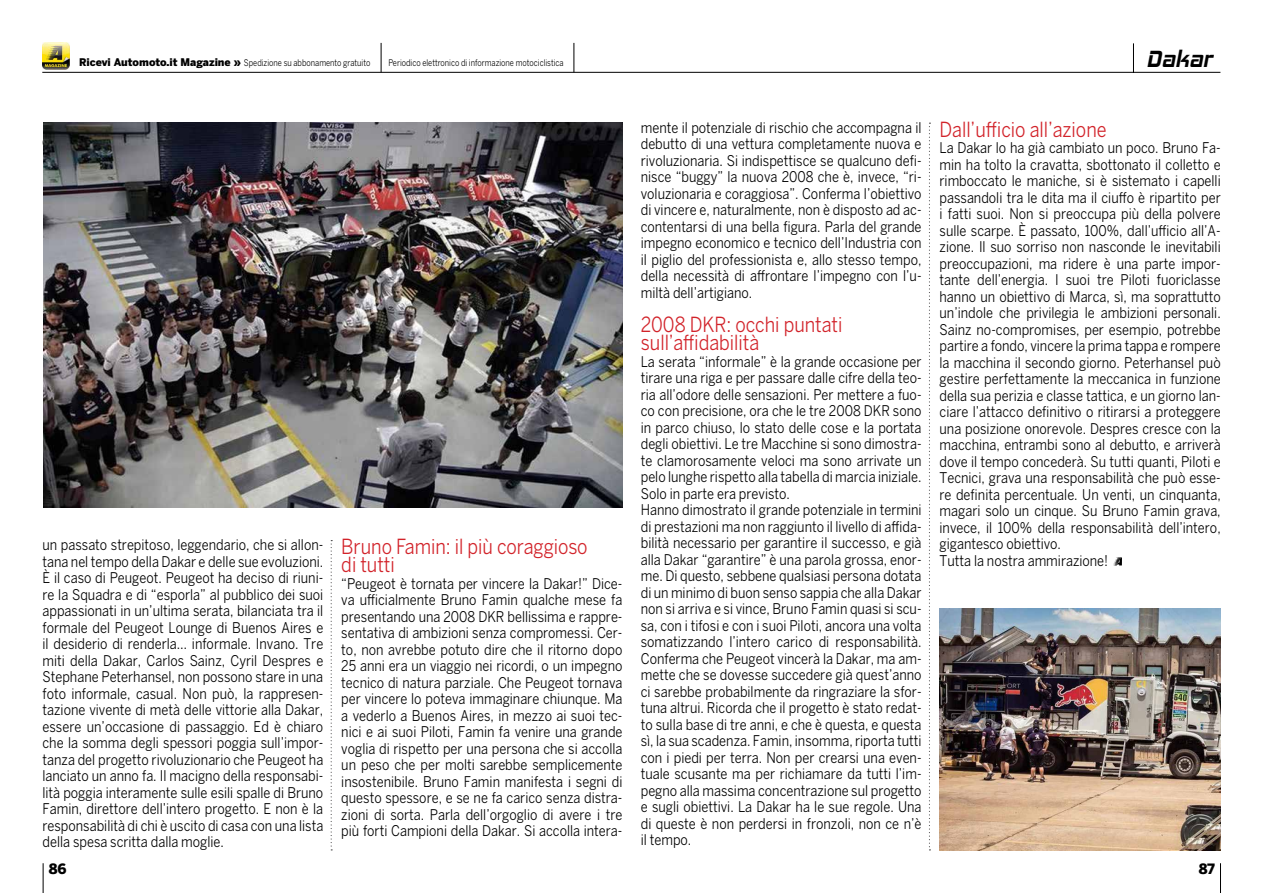
<style>
.page{position:relative;width:1263px;height:893px;background:#fff}
.page>*{position:absolute;margin:0;border:0;box-sizing:border-box;transform-origin:0 0}
.t1{font:italic 700 23.55px "Hemi Head Rg";letter-spacing:.01em;color:#000;scale:.91 1}
.t2{font:20.7px/18px "Benton Sans";color:#d2232a;scale:.87 1}
.t3{font:14.7px/16.5px "Benton Sans";color:#000;text-align:justify;scale:.87 1}
.t4{font:900 14.1px "Benton Sans";color:#000;scale:.95 1}
.t5{font:9px "Benton Sans";color:#000;scale:.83 1}
.s1{font-weight:900;font-size:10.5px}
</style>
<div class="page">
<svg style="left:381px;top:43px;width:1px;height:29px"></svg>
<hr style="left:42px;top:72px;width:1178px;height:1px;background:#000">
<svg style="left:574px;top:43px;width:1px;height:29px"></svg>
<img style="left:43px;top:43px;width:26px;height:26px">
<svg style="left:331px;top:540px;width:1px;height:310px"></svg>
<hr style="left:43px;top:863px;width:1px;height:30px;background:#000">
<hr style="left:1220px;top:863px;width:1px;height:30px;background:#000">
<svg style="left:929px;top:123px;width:1px;height:727px"></svg>
<img style="left:43px;top:123px;width:580px;height:384px">
<img style="left:939px;top:608px;width:281px;height:242px">
<svg style="left:1113px;top:557px;width:9px;height:8px"></svg>
<hr style="left:1133px;top:43px;width:1px;height:30px;background:#000">
<p class="t5" style="left:79px;top:57px;width:352px"><span class="s1">Ricevi Automoto.it Magazine »</span> Spedizione su abbonamento gratuito</p>
<p class="t5" style="left:389px;top:57px;width:212px">Periodico elettronico di informazione motociclistica</p>
<h1 class="t1" style="left:1146px;top:45px;width:74px">Dakar</h1>
<p class="t3" style="left:43px;top:536px;width:324px">un passato strepitoso, leggendario, che si allon&shy;tana nel tempo della Dakar e delle sue evoluzioni.<br>È il caso di Peugeot. Peugeot ha deciso di riuni&shy;re la Squadra e di “esporla” al pubblico dei suoi appassionati in un’ultima serata, bilanciata tra il formale del Peugeot Lounge di Buenos Aires e il desiderio di renderla… informale. Invano. Tre miti della Dakar, Carlos Sainz, Cyril Despres e Stephane Peterhansel, non possono stare in una foto informale, casual. Non può, la rappresen&shy;tazione vivente di metà delle vittorie alla Dakar, essere un’occasione di passaggio. Ed è chiaro che la somma degli spessori poggia sull’impor&shy;tanza del progetto rivoluzionario che Peugeot ha lanciato un anno fa. Il macigno della responsabi&shy;lità poggia interamente sulle esili spalle di Bruno Famin, direttore dell’intero progetto. E non è la responsabilità di chi è uscito di casa con una lista della spesa scritta dalla moglie.</p>
<h2 class="t2" style="left:341px;top:537px;width:285px">Bruno Famin: il più coraggioso di tutti</h2>
<p class="t3" style="left:341px;top:575px;width:325px">“Peugeot è tornata per vincere la Dakar!” Dice&shy;va ufficialmente Bruno Famin qualche mese fa presentando una 2008 DKR bellissima e rappre&shy;sentativa di ambizioni senza compromessi. Cer&shy;to, non avrebbe potuto dire che il ritorno dopo 25 anni era un viaggio nei ricordi, o un impegno tecnico di natura parziale. Che Peugeot tornava per vincere lo poteva immaginare chiunque. Ma a vederlo a Buenos Aires, in mezzo ai suoi tec&shy;nici e ai suoi Piloti, Famin fa venire una grande voglia di rispetto per una persona che si accolla un peso che per molti sarebbe semplicemente insostenibile. Bruno Famin manifesta i segni di questo spessore, e se ne fa carico senza distra&shy;zioni di sorta. Parla dell’orgoglio di avere i tre più forti Campioni della Dakar. Si accolla intera-</p>
<p class="t3" style="left:641px;top:119px;width:324px">mente il potenziale di rischio che accompagna il debutto di una vettura completamente nuova e rivoluzionaria. Si indispettisce se qualcuno defi&shy;nisce “buggy” la nuova 2008 che è, invece, “ri&shy;voluzionaria e coraggiosa”. Conferma l’obiettivo di vincere e, naturalmente, non è disposto ad ac&shy;contentarsi di una bella figura. Parla del grande impegno economico e tecnico dell’Industria con il piglio del professionista e, allo stesso tempo, della necessità di affrontare l’impegno con l’u&shy;miltà dell’artigiano.</p>
<h2 class="t2" style="left:641px;top:315px;width:233px">2008 DKR: occhi puntati sull’affidabilità</h2>
<p class="t3" style="left:641px;top:353px;width:324px;text-align:left">La serata “informale” è la grande occasione per tirare una riga e per passare dalle cifre della teo&shy;ria all’odore delle sensazioni. Per mettere a fuo&shy;co con precisione, ora che le tre 2008 DKR sono in parco chiuso, lo stato delle cose e la portata degli obiettivi. Le tre Macchine si sono dimostra&shy;te clamorosamente veloci ma sono arrivate un pelo lunghe rispetto alla tabella di marcia iniziale.<br>Solo in parte era previsto.<br>Hanno dimostrato il grande potenziale in termini di prestazioni ma non raggiunto il livello di affida&shy;bilità necessario per garantire il successo, e già alla Dakar “garantire” è una parola grossa, enor&shy;me. Di questo, sebbene qualsiasi persona dotata di un minimo di buon senso sappia che alla Dakar non si arriva e si vince, Bruno Famin quasi si scu&shy;sa, con i tifosi e con i suoi Piloti, ancora una volta somatizzando l’intero carico di responsabilità.<br>Conferma che Peugeot vincerà la Dakar, ma am&shy;mette che se dovesse succedere già quest’anno ci sarebbe probabilmente da ringraziare la sfor&shy;tuna altrui. Ricorda che il progetto è stato redat&shy;to sulla base di tre anni, e che è questa, e questa sì, la sua scadenza. Famin, insomma, riporta tutti con i piedi per terra. Non per crearsi una even&shy;tuale scusante ma per richiamare da tutti l’im&shy;pegno alla massima concentrazione sul progetto e sugli obiettivi. La Dakar ha le sue regole. Una di queste è non perdersi in fronzoli, non ce n’è il tempo.</p>
<h2 class="t2" style="left:939px;top:120px;width:193px">Dall’ufficio all’azione</h2>
<p class="t3" style="left:939px;top:140px;width:325px;text-align:left">La Dakar lo ha già cambiato un poco. Bruno Fa&shy;min ha tolto la cravatta, sbottonato il colletto e rimboccato le maniche, si è sistemato i capelli passandoli tra le dita ma il ciuffo è ripartito per i fatti suoi. Non si preoccupa più della polvere sulle scarpe. È passato, 100%, dall’ufficio all’A&shy;zione. Il suo sorriso non nasconde le inevitabili preoccupazioni, ma ridere è una parte impor&shy;tante dell’energia. I suoi tre Piloti fuoriclasse hanno un obiettivo di Marca, sì, ma soprattutto un’indole che privilegia le ambizioni personali.<br>Sainz no-compromises, per esempio, potrebbe partire a fondo, vincere la prima tappa e rompere la macchina il secondo giorno. Peterhansel può gestire perfettamente la meccanica in funzione della sua perizia e classe tattica, e un giorno lan&shy;ciare l’attacco definitivo o ritirarsi a proteggere una posizione onorevole. Despres cresce con la macchina, entrambi sono al debutto, e arriverà dove il tempo concederà. Su tutti quanti, Piloti e Tecnici, grava una responsabilità che può esse&shy;re definita percentuale. Un venti, un cinquanta, magari solo un cinque. Su Bruno Famin grava, invece, il 100% della responsabilità dell’intero, gigantesco obiettivo.<br>Tutta la nostra ammirazione!</p>
<p class="t4" style="left:49px;top:860px;width:20px">86</p>
<p class="t4" style="left:1199px;top:860px;width:18px">87</p>
</div>
